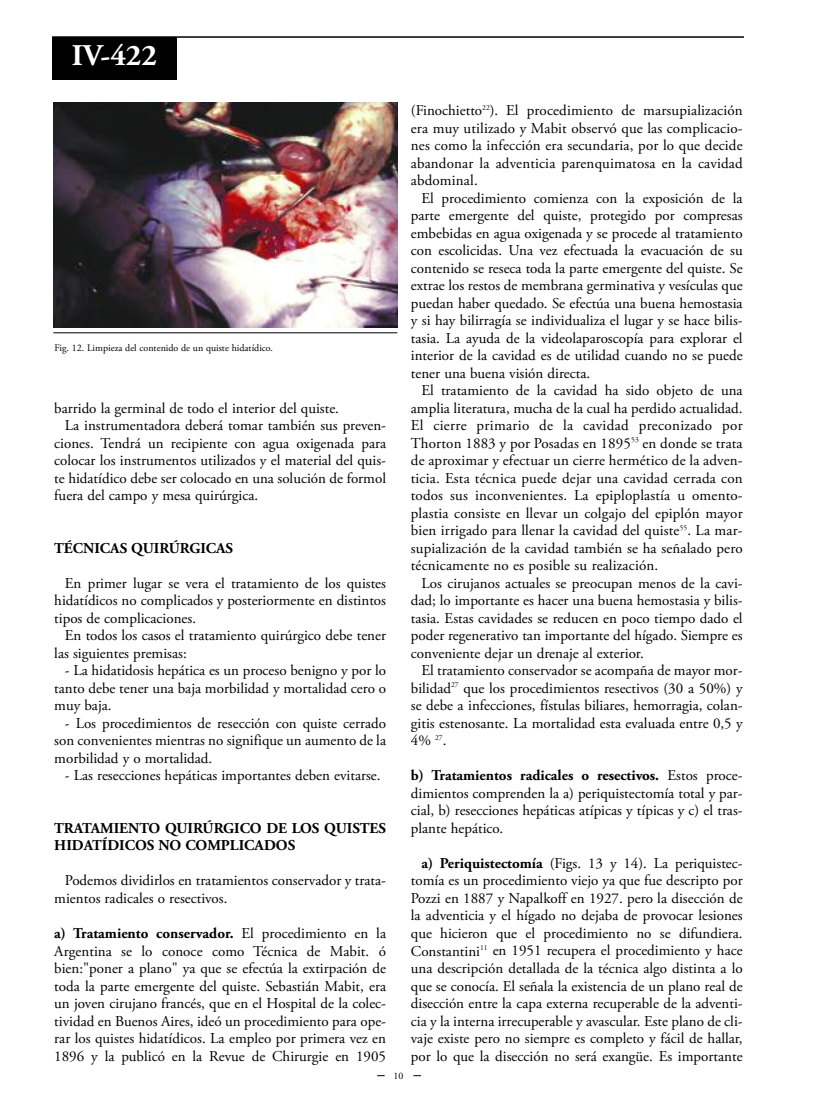
<style>
.page{position:relative;width:815px;height:1099px;background:#fff}
.page>*{position:absolute;margin:0;border:0;box-sizing:border-box;transform-origin:0 0}
.t1{font:700 30px "Adobe Garamond Pro";color:#fff}
.t2{font:15px/17.5px "Adobe Garamond Pro";color:#000;text-align:justify}
.t3{font:700 15px/17.5px "Adobe Garamond Pro";color:#000}
.t4{font:10px "Adobe Garamond Pro";color:#000}
.s1{font-weight:700}
</style>
<div class="page">
<hr style="left:52px;top:36px;width:692px;height:2px;background:#333">
<div style="left:53px;top:37px;width:124px;height:43px;background:#000"></div>
<hr style="left:53px;top:332px;width:344px;height:1px;background:#000">
<img style="left:53px;top:103px;width:344px;height:224px">
<h1 class="t1" style="left:72px;top:44px;width:87px">IV-422</h1>
<p class="t4" style="left:55px;top:344px;width:220px">Fig. 12. Limpieza del contenido de un quiste hidatídico.</p>
<p class="t2" style="left:54px;top:400px;width:286px">barrido la germinal de todo el interior del quiste.</p>
<p class="t2" style="left:65px;top:418px;width:323px">La instrumentadora deberá tomar también sus preven-</p>
<p class="t2" style="left:54px;top:435px;width:333px">ciones. Tendrá un recipiente con agua oxigenada para</p>
<p class="t2" style="left:54px;top:453px;width:333px">colocar los instrumentos utilizados y el material del quis-</p>
<p class="t2" style="left:54px;top:470px;width:333px">te hidatídico debe ser colocado en una solución de formol</p>
<p class="t2" style="left:54px;top:488px;width:205px">fuera del campo y mesa quirúrgica.</p>
<p class="t3" style="left:54px;top:540px;width:180px">TÉCNICAS QUIRÚRGICAS</p>
<p class="t2" style="left:54px;top:575px;width:333px;text-indent:11px">En primer lugar se vera el tratamiento de los quistes hidatídicos no complicados y posteriormente en distintos tipos de complicaciones.</p>
<p class="t2" style="left:54px;top:628px;width:333px;text-indent:11px">En todos los casos el tratamiento quirúrgico debe tener las siguientes premisas:</p>
<p class="t2" style="left:54px;top:663px;width:333px;text-indent:11px">- La hidatidosis hepática es un proceso benigno y por lo tanto debe tener una baja morbilidad y mortalidad cero o muy baja.</p>
<p class="t2" style="left:54px;top:715px;width:333px;text-indent:11px">- Los procedimientos de resección con quiste cerrado son convenientes mientras no signifique un aumento de la morbilidad y o mortalidad.</p>
<p class="t2" style="left:65px;top:768px;width:317px">- Las resecciones hepáticas importantes deben evitarse.</p>
<p class="t3" style="left:54px;top:820px;width:333px">TRATAMIENTO QUIRÚRGICO DE LOS QUISTES<br>HIDATÍDICOS NO COMPLICADOS</p>
<p class="t2" style="left:54px;top:873px;width:333px;text-indent:11px">Podemos dividirlos en tratamientos conservador y trata&shy;mientos radicales o resectivos.</p>
<p class="t2" style="left:54px;top:925px;width:333px"><span class="s1">a) Tratamiento conservador.</span> El procedimiento en la Argentina se lo conoce como Técnica de Mabit. ó bien:"poner a plano" ya que se efectúa la extirpación de toda la parte emergente del quiste. Sebastián Mabit, era un joven cirujano francés, que en el Hospital de la colec&shy;tividad en Buenos Aires, ideó un procedimiento para ope&shy;rar los quistes hidatídicos. La empleo por primera vez en 1896 y la publicó en la Revue de Chirurgie en 1905</p>
<p class="t2" style="left:411px;top:103px;width:333px">(Finochietto<sup>22</sup>). El procedimiento de marsupialización era muy utilizado y Mabit observó que las complicacio&shy;nes como la infección era secundaria, por lo que decide abandonar la adventicia parenquimatosa en la cavidad abdominal.</p>
<p class="t2" style="left:411px;top:190px;width:333px;text-indent:11px">El procedimiento comienza con la exposición de la parte emergente del quiste, protegido por compresas embebidas en agua oxigenada y se procede al tratamiento con escolicidas. Una vez efectuada la evacuación de su contenido se reseca toda la parte emergente del quiste. Se extrae los restos de membrana germinativa y vesículas que puedan haber quedado. Se efectúa una buena hemostasia y si hay bilirragía se individualiza el lugar y se hace bilis&shy;tasia. La ayuda de la videolaparoscopía para explorar el interior de la cavidad es de utilidad cuando no se puede tener una buena visión directa.</p>
<p class="t2" style="left:411px;top:383px;width:333px;text-indent:11px">El tratamiento de la cavidad ha sido objeto de una amplia literatura, mucha de la cual ha perdido actualidad.<br>El cierre primario de la cavidad preconizado por Thorton 1883 y por Posadas en 1895<sup>53</sup> en donde se trata de aproximar y efectuar un cierre hermético de la adven&shy;ticia. Esta técnica puede dejar una cavidad cerrada con todos sus inconvenientes. La epiploplastía u omento&shy;plastia consiste en llevar un colgajo del epiplón mayor bien irrigado para llenar la cavidad del quiste<sup>55</sup>. La mar&shy;supialización de la cavidad también se ha señalado pero técnicamente no es posible su realización.</p>
<p class="t2" style="left:411px;top:575px;width:333px;text-indent:11px">Los cirujanos actuales se preocupan menos de la cavi&shy;dad; lo importante es hacer una buena hemostasia y bilis&shy;tasia. Estas cavidades se reducen en poco tiempo dado el poder regenerativo tan importante del hígado. Siempre es conveniente dejar un drenaje al exterior.</p>
<p class="t2" style="left:411px;top:663px;width:333px;text-indent:11px">El tratamiento conservador se acompaña de mayor mor&shy;bilidad<sup>27</sup> que los procedimientos resectivos (30 a 50%) y se debe a infecciones, fístulas biliares, hemorragia, colan&shy;gitis estenosante. La mortalidad esta evaluada entre 0,5 y 4% <sup>27</sup>.</p>
<p class="t2" style="left:411px;top:768px;width:333px"><span class="s1">b) Tratamientos radicales o resectivos.</span> Estos proce&shy;dimientos comprenden la a) periquistectomía total y par&shy;cial, b) resecciones hepáticas atípicas y típicas y c) el tras&shy;plante hepático.</p>
<p class="t2" style="left:411px;top:855px;width:333px;text-indent:11px"><span class="s1">a) Periquistectomía</span> (Figs. 13 y 14). La periquistec&shy;tomía es un procedimiento viejo ya que fue descripto por Pozzi en 1887 y Napalkoff en 1927. pero la disección de la adventicia y el hígado no dejaba de provocar lesiones que hicieron que el procedimiento no se difundiera.<br>Constantini<sup>11</sup> en 1951 recupera el procedimiento y hace una descripción detallada de la técnica algo distinta a lo que se conocía. El señala la existencia de un plano real de disección entre la capa externa recuperable de la adventi&shy;cia y la interna irrecuperable y avascular. Este plano de cli&shy;vaje existe pero no siempre es completo y fácil de hallar, por lo que la disección no será exangüe. Es importante</p>
<p class="t4" style="left:394px;top:1071px;width:11px">10</p>
</div>
